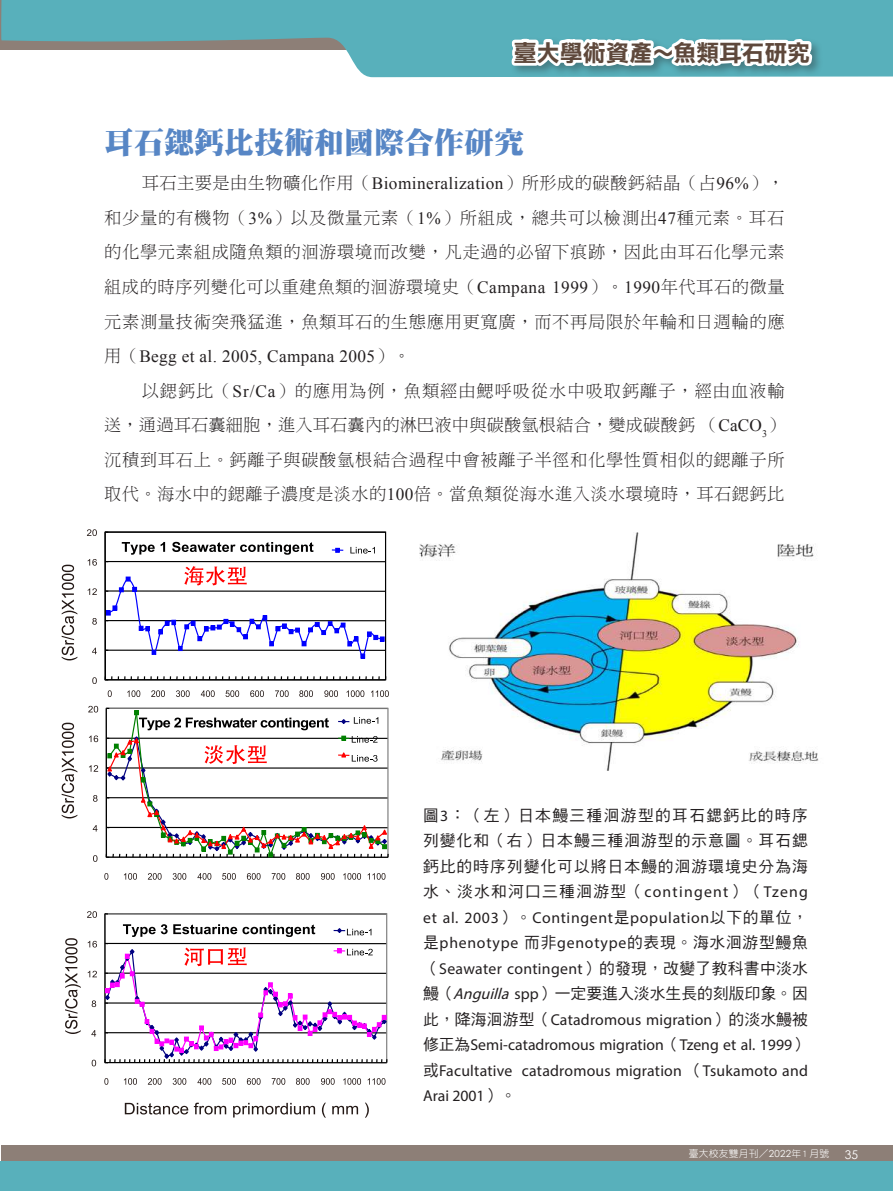
<style>
.page{position:relative;width:893px;height:1191px;background:#fff}
.page>*{position:absolute;margin:0;border:0;box-sizing:border-box;transform-origin:0 0}
.t1{font:30px "DF Ming Std W12";color:#5786c5}
.t2{font:22.95px "DF Li Hei Std W7";color:#5e483b}
.t3{font:17.25px/34.5px "DF Ming Std W3";letter-spacing:.04em;color:#231f20;text-align:justify}
.t4{font:17.25px "Times New Roman";letter-spacing:.02em;color:#231f20}
.t5{font:15.75px/25.5px "Myriad Pro";letter-spacing:.015em;color:#231f20;text-align:justify}
.t6{font:15.75px/25.5px "DF Hei Std W5";letter-spacing:.065em;color:#231f20;text-align:justify}
.t7{font:15.75px "DF Hei Std W5";letter-spacing:.005em;color:#231f20}
.t8{font:12px "Century Gothic";color:#fff}
.t9{font:9.75px "DF Yuan Std W3";letter-spacing:.025em;color:#fff}
.s1{font-family:"Times New Roman"}
.s2{font-family:"DF Ming Std W3"}
.s3{font-family:"Myriad Pro"}
.s4{font-family:"DF Hei Std W5"}
.s5{font-family:"Myriad Pro";font-style:italic}
.s6{font-family:"Century Gothic"}
</style>
<div class="page">
<div style="left:1px;top:1145px;width:892px;height:46px;background:#8d7f77"></div>
<svg style="left:1px;top:0;width:892px;height:77px;fill:#58b0bb"></svg>
<div style="left:1px;top:1161px;width:892px;height:30px;background:#58b0bb"></div>
<div style="left:509px;top:37px;width:314px;height:41px;background:#231f20;opacity:.35"></div>
<svg style="left:503px;top:19px;width:312px;height:59px"></svg>
<hr style="left:105px;top:532px;width:1px;height:148px;background:#000">
<hr style="left:105px;top:679px;width:281px;height:1px;background:#000">
<svg style="left:131px;top:676px;width:92px;height:4px"></svg>
<svg style="left:242px;top:676px;width:20px;height:4px"></svg>
<svg style="left:281px;top:676px;width:7px;height:4px"></svg>
<svg style="left:294px;top:676px;width:92px;height:4px"></svg>
<svg style="left:122px;top:542px;width:33px;height:13px"></svg>
<svg style="left:161px;top:542px;width:4px;height:10px"></svg>
<svg style="left:172px;top:542px;width:141px;height:13px"></svg>
<svg style="left:92px;top:677px;width:5px;height:7px"></svg>
<svg style="left:92px;top:647px;width:5px;height:7px"></svg>
<svg style="left:92px;top:618px;width:5px;height:6px"></svg>
<svg style="left:88px;top:588px;width:9px;height:7px"></svg>
<svg style="left:88px;top:559px;width:9px;height:6px"></svg>
<svg style="left:87px;top:529px;width:10px;height:7px"></svg>
<svg style="left:332px;top:548px;width:11px;height:5px"></svg>
<svg style="left:350px;top:547px;width:25px;height:6px"></svg>
<svg style="left:93px;top:855px;width:5px;height:7px"></svg>
<svg style="left:93px;top:825px;width:5px;height:6px"></svg>
<svg style="left:93px;top:795px;width:5px;height:6px"></svg>
<svg style="left:89px;top:765px;width:9px;height:6px"></svg>
<svg style="left:89px;top:735px;width:9px;height:7px"></svg>
<svg style="left:88px;top:706px;width:10px;height:6px"></svg>
<svg style="left:62px;top:722px;width:15px;height:96px"></svg>
<svg style="left:62px;top:564px;width:15px;height:96px"></svg>
<hr style="left:104px;top:913px;width:2px;height:149px;background:#000">
<svg style="left:92px;top:1059px;width:4px;height:7px"></svg>
<svg style="left:91px;top:1030px;width:5px;height:6px"></svg>
<svg style="left:92px;top:1000px;width:4px;height:7px"></svg>
<svg style="left:88px;top:970px;width:9px;height:7px"></svg>
<svg style="left:88px;top:940px;width:9px;height:7px"></svg>
<svg style="left:87px;top:911px;width:10px;height:7px"></svg>
<svg style="left:104px;top:1078px;width:4px;height:6px"></svg>
<svg style="left:124px;top:1078px;width:13px;height:6px"></svg>
<svg style="left:148px;top:1078px;width:14px;height:6px"></svg>
<svg style="left:173px;top:1078px;width:13px;height:6px"></svg>
<svg style="left:197px;top:1078px;width:14px;height:6px"></svg>
<svg style="left:222px;top:1078px;width:14px;height:6px"></svg>
<svg style="left:247px;top:1078px;width:14px;height:6px"></svg>
<svg style="left:272px;top:1078px;width:13px;height:6px"></svg>
<svg style="left:296px;top:1078px;width:14px;height:6px"></svg>
<svg style="left:321px;top:1078px;width:14px;height:6px"></svg>
<svg style="left:343px;top:1078px;width:18px;height:6px"></svg>
<svg style="left:368px;top:1078px;width:17px;height:6px"></svg>
<svg style="left:125px;top:1102px;width:63px;height:12px"></svg>
<svg style="left:194px;top:1102px;width:32px;height:12px"></svg>
<svg style="left:233px;top:1102px;width:82px;height:15px"></svg>
<svg style="left:322px;top:1102px;width:4px;height:15px"></svg>
<svg style="left:332px;top:1105px;width:26px;height:9px"></svg>
<svg style="left:365px;top:1102px;width:4px;height:15px"></svg>
<svg style="left:65px;top:938px;width:16px;height:96px"></svg>
<svg style="left:334px;top:928px;width:37px;height:7px"></svg>
<svg style="left:123px;top:924px;width:192px;height:13px"></svg>
<svg style="left:105px;top:561px;width:280px;height:97px"></svg>
<svg style="left:106px;top:707px;width:283px;height:151px"></svg>
<svg style="left:104px;top:943px;width:284px;height:120px"></svg>
<img style="left:419px;top:533px;width:400px;height:237px">
<svg style="left:104px;top:873px;width:4px;height:6px"></svg>
<svg style="left:124px;top:873px;width:13px;height:6px"></svg>
<svg style="left:148px;top:873px;width:14px;height:6px"></svg>
<svg style="left:173px;top:873px;width:13px;height:6px"></svg>
<svg style="left:197px;top:873px;width:14px;height:6px"></svg>
<svg style="left:222px;top:873px;width:14px;height:6px"></svg>
<svg style="left:247px;top:873px;width:14px;height:6px"></svg>
<svg style="left:272px;top:873px;width:13px;height:6px"></svg>
<svg style="left:296px;top:873px;width:14px;height:6px"></svg>
<svg style="left:321px;top:873px;width:14px;height:6px"></svg>
<svg style="left:343px;top:873px;width:18px;height:6px"></svg>
<svg style="left:368px;top:873px;width:17px;height:6px"></svg>
<svg style="left:108px;top:690px;width:4px;height:7px"></svg>
<svg style="left:127px;top:690px;width:13px;height:7px"></svg>
<svg style="left:151px;top:690px;width:14px;height:7px"></svg>
<svg style="left:176px;top:690px;width:14px;height:7px"></svg>
<svg style="left:201px;top:690px;width:14px;height:7px"></svg>
<svg style="left:226px;top:690px;width:13px;height:7px"></svg>
<svg style="left:250px;top:690px;width:14px;height:7px"></svg>
<svg style="left:275px;top:690px;width:14px;height:7px"></svg>
<svg style="left:299px;top:690px;width:14px;height:7px"></svg>
<svg style="left:324px;top:690px;width:14px;height:7px"></svg>
<svg style="left:347px;top:690px;width:17px;height:7px"></svg>
<svg style="left:371px;top:690px;width:18px;height:7px"></svg>
<h2 class="t2" style="left:514px;top:40px;width:298px">臺大學術資產～魚類耳石研究</h2>
<h1 class="t1" style="left:104px;top:126px;width:421px">耳石鍶鈣比技術和國際合作研究</h1>
<p class="t3" style="left:104px;top:166px;width:682px;text-indent:38px">耳石主要是由生物礦化作用（<span class="s1">Biomineralization</span>）所形成的碳酸鈣結晶（占<span class="s1">96%</span>），和少量的有機物（<span class="s1">3%</span>）以及微量元素（<span class="s1">1%</span>）所組成，總共可以檢測出<span class="s1">47</span>種元素。耳石的化學元素組成隨魚類的洄游環境而改變，凡走過的必留下痕跡，因此由耳石化學元素組成的時序列變化可以重建魚類的洄游環境史（<span class="s1">Campana 1999</span>）。<span class="s1">1990</span>年代耳石的微量元素測量技術突飛猛進，魚類耳石的生態應用更寬廣，而不再局限於年輪和日週輪的應</p>
<p class="t4" style="left:104px;top:345px;width:308px"><span class="s2">用（</span>Begg et al. 2005, Campana 2005<span class="s2">）。</span></p>
<p class="t3" style="left:104px;top:373px;width:682px;text-indent:38px">以鍶鈣比（<span class="s1">Sr/Ca</span>）的應用為例，魚類經由鰓呼吸從水中吸取鈣離子，經由血液輸送，通過耳石囊細胞，進入耳石囊內的淋巴液中與碳酸氫根結合，變成碳酸鈣（<span class="s1">CaCO</span><sub>3</sub>）沉積到耳石上。鈣離子與碳酸氫根結合過程中會被離子半徑和化學性質相似的鍶離子所取代。海水中的鍶離子濃度是淡水的<span class="s1">100</span>倍。當魚類從海水進入淡水環境時，耳石鍶鈣比</p>
<p class="t6" style="left:423px;top:802px;width:386px">圖<span class="s3">3</span>：（左）日本鰻三種洄游型的耳石鍶鈣比的時序列變化和（右）日本鰻三種洄游型的示意圖。耳石鍶鈣比的時序列變化可以將日本鰻的洄游環境史分為海水、淡水和河口三種洄游型（<span class="s3">contingent</span>）（<span class="s3">Tzeng</span></p>
<p class="t5" style="left:423px;top:904px;width:386px">et al. 2003<span class="s4">）。</span>Contingent<span class="s4">是</span>population<span class="s4">以下的單位，是</span>phenotype <span class="s4">而非</span>genotype<span class="s4">的表現。海水洄游型鰻魚（</span>Seawater contingent<span class="s4">）的發現，改變了教科書中淡水</span></p>
<p class="t7" style="left:423px;top:985px;width:386px">鰻（<span class="s5">Anguilla</span> <span class="s3">spp</span>）一定要進入淡水生長的刻版印象。因</p>
<p class="t5" style="left:423px;top:1006px;width:386px"><span class="s4">此，降海洄游型（</span>Catadromous migration<span class="s4">）的淡水鰻被修正為</span>Semi-catadromous migration<span class="s4">（</span>Tzeng et al. 1999<span class="s4">）或</span>Facultative catadromous migration <span class="s4">（</span>Tsukamoto and Arai 2001<span class="s4">）。</span></p>
<p class="t9" style="left:689px;top:1148px;width:142px">臺大校友雙月刊／<span class="s6">2022</span>年 1月號</p>
<p class="t8" style="left:845px;top:1147px;width:15px">35</p>
</div>
